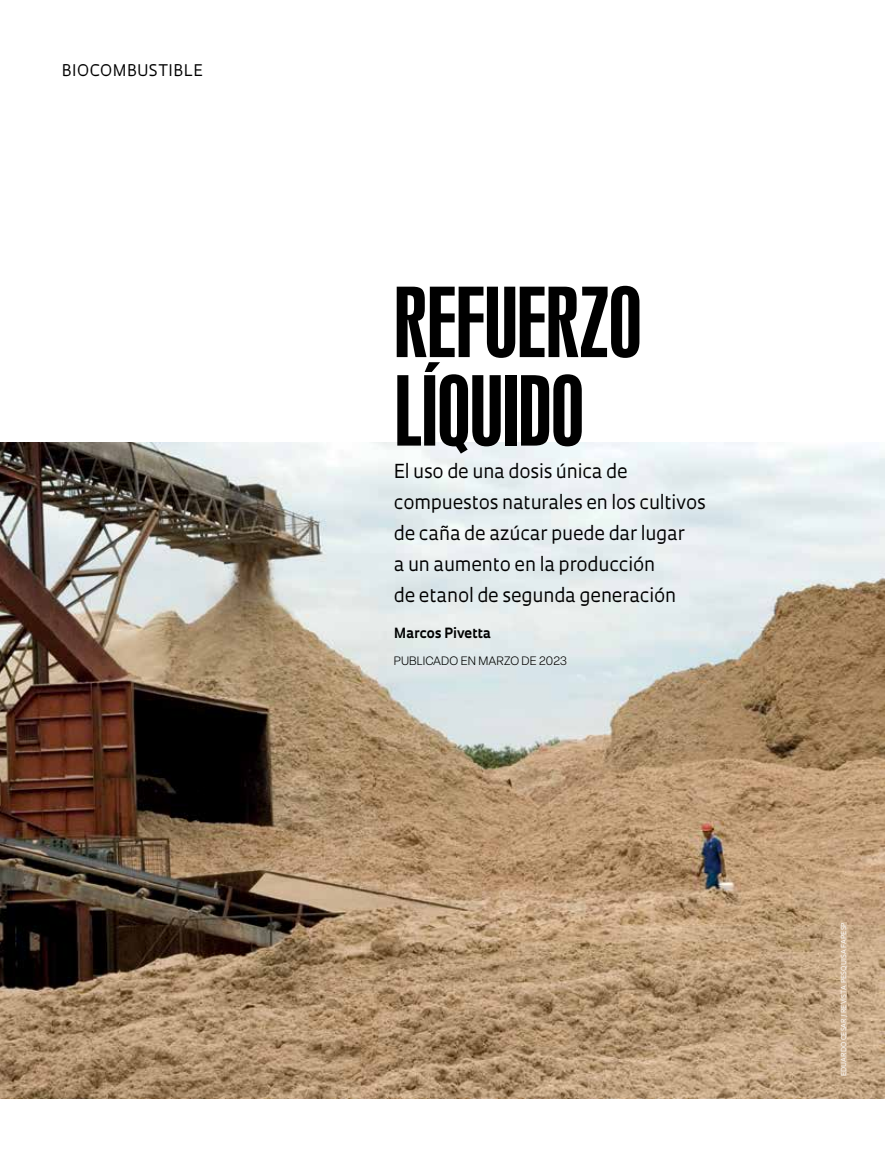
<style>
.page{position:relative;width:885px;height:1169px;background:#fff}
.page>*{position:absolute;margin:0;border:0;box-sizing:border-box;transform-origin:0 0}
.t1{font:90px/88.5px "Swiss 924 BT Regular B";letter-spacing:-.01em;color:#000}
.t2{font:18.75px/30.9px "Oculum";letter-spacing:-.01em;color:#000}
.t3{font:15.6px "Oculum";letter-spacing:.035em;color:#000}
.t4{font:700 13.65px "Oculum";letter-spacing:-.005em;color:#000}
.t5{font:300 12px "Elza";letter-spacing:.01em;color:#000}
.t6{font:6.75px "Oculum";letter-spacing:.015em;color:#fff}
</style>
<div class="page">
<img style="left:0;top:443px;width:885px;height:655px">
<div style="left:841px;top:922px;width:5px;height:154px;background:#d2b697"></div>
<p class="t3" style="left:62px;top:60px;width:142px">BIOCOMBUSTIBLE</p>
<h1 class="t1" style="left:394px;top:279px;width:250px">REFUERZO<br>LÍQUIDO</h1>
<p class="t2" style="left:394px;top:455px;width:314px">El uso de una dosis única de compuestos naturales en los cultivos de caña de azúcar puede dar lugar<br>a un aumento en la producción<br>de etanol de segunda generación</p>
<p class="t4" style="left:394px;top:623px;width:99px">Marcos Pivetta</p>
<p class="t5" style="left:394px;top:653px;width:175px">PUBLICADO EN MARZO DE 2023</p>
<p class="t6" style="left:839px;top:1076px;width:155px;rotate:-90deg">EDUARDO CESAR/REVISTA PESQUISA FAPESP</p>
</div>
